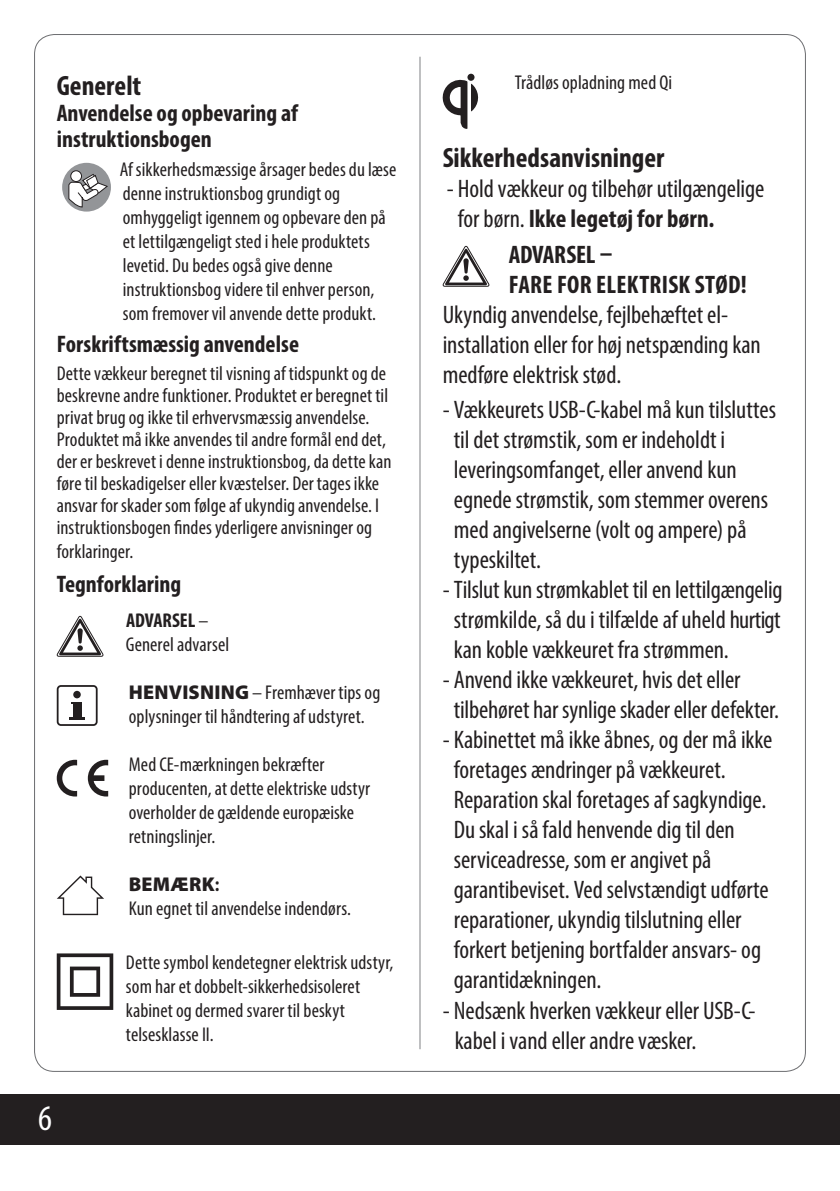
<style>
.page{position:relative;width:840px;height:1191px;background:#fff}
.page>*{position:absolute;margin:0;border:0;box-sizing:border-box;transform-origin:0 0}
.t1{font:condensed 36px "Myriad Pro";color:#fff}
.t2{font:700 condensed 28px "Myriad Pro";color:#231f20}
.t3{font:condensed 25.4px/30px "Myriad Pro";letter-spacing:-.005em;color:#231f20}
.t4{font:700 condensed 25.4px/30px "Myriad Pro";letter-spacing:.01em;color:#231f20}
.t5{font:700 condensed 24px/26px "Myriad Pro";color:#231f20}
.t6{font:condensed 20px/24px "Myriad Pro";letter-spacing:.005em;color:#231f20}
.s1{font-weight:700}
.s2{font-weight:900;font-stretch:normal}
</style>
<div class="page">
<div style="left:62px;top:163px;width:49px;height:49px;background:#939598;border-radius:50%"></div>
<svg style="left:71px;top:171px;width:10px;height:10px"></svg>
<div style="left:70px;top:170px;width:12px;height:12px;border:1px solid #231f20;border-radius:50%"></div>
<svg style="left:68px;top:174px;width:40px;height:33px"></svg>
<svg style="left:57px;top:615px;width:47px;height:42px"></svg>
<div style="left:57px;top:685px;width:41px;height:41px;border:2px solid #231f20;border-radius:3px"></div>
<div style="left:73px;top:691px;width:8px;height:7px;background:#231f20;border-radius:50%"></div>
<div style="left:73px;top:702px;width:8px;height:15px;background:#231f20"></div>
<hr style="left:69px;top:716px;width:16px;height:3px;background:#231f20">
<svg style="left:57px;top:759px;width:20px;height:37px"></svg>
<svg style="left:88px;top:759px;width:20px;height:37px"></svg>
<svg style="left:57px;top:875px;width:47px;height:40px"></svg>
<svg style="left:57px;top:953px;width:56px;height:57px"></svg>
<svg style="left:442px;top:79px;width:36px;height:50px"></svg>
<div style="left:467px;top:74px;width:7px;height:7px;background:#231f20;border-radius:50%"></div>
<svg style="left:442px;top:245px;width:48px;height:42px"></svg>
<hr style="left:419px;top:57px;width:1px;height:992px;background:#808285">
<div style="left:0;top:1094px;width:839px;height:50px;background:#231f20"></div>
<h2 class="t2" style="left:57px;top:68px;width:86px">Generelt</h2>
<p class="t5" style="left:57px;top:99px;width:242px">Anvendelse og opbevaring af instruktionsbogen</p>
<p class="t6" style="left:120px;top:158px;width:278px">Af sikkerhedsmæssige årsager bedes du læse denne instruktionsbog grundigt og omhyggeligt igennem og opbevare den på et lettilgængeligt sted i hele produktets levetid. Du bedes også give denne instruktionsbog videre til enhver person, som fremover vil anvende dette produkt.</p>
<p class="t5" style="left:57px;top:331px;width:244px">Forskriftsmæssig anvendelse</p>
<p class="t6" style="left:57px;top:362px;width:336px;line-height:22px">Dette vækkeur beregnet til visning af tidspunkt og de beskrevne andre funktioner. Produktet er beregnet til privat brug og ikke til erhvervsmæssig anvendelse.<br>Produktet må ikke anvendes til andre formål end det, der er beskrevet i denne instruktionsbog, da dette kan føre til beskadigelser eller kvæstelser. Der tages ikke ansvar for skader som følge af ukyndig anvendelse. I instruktionsbogen findes yderligere anvisninger og</p>
<p class="t6" style="left:57px;top:539px;width:78px">forklaringer.</p>
<p class="t5" style="left:57px;top:570px;width:126px">Tegnforklaring</p>
<p class="t6" style="left:126px;top:608px;width:105px"><span class="s1">ADVARSEL</span> –<br>Generel advarsel</p>
<p class="t6" style="left:129px;top:680px;width:253px"><span class="s2">HENVISNING</span> – Fremhæver tips og oplysninger til håndtering af udstyret.</p>
<p class="t6" style="left:129px;top:752px;width:243px">Med CE-mærkningen bekræfter producenten, at dette elektriske udstyr overholder de gældende europæiske retningslinjer.</p>
<p class="t6" style="left:129px;top:872px;width:224px"><span class="s2">BEMÆRK</span><span class="s1">:<br></span>Kun egnet til anvendelse indendørs.</p>
<p class="t6" style="left:126px;top:950px;width:269px">Dette symbol kendetegner elektrisk udstyr, som har et dobbelt-sikkerhedsisoleret kabinet og dermed svarer til beskyt telsesklasse II.</p>
<h1 class="t1" style="left:38px;top:1095px;width:15px">6</h1>
<p class="t6" style="left:514px;top:70px;width:159px">Trådløs opladning med Qi</p>
<h2 class="t2" style="left:442px;top:140px;width:223px">Sikkerhedsanvisninger</h2>
<p class="t3" style="left:457px;top:173px;width:308px;text-indent:-11px">- Hold vækkeur og tilbehør utilgængelige for børn. <span class="s1">Ikke legetøj for børn.</span></p>
<p class="t4" style="left:508px;top:239px;width:239px">ADVARSEL –<br>FARE FOR ELEKTRISK STØD!</p>
<p class="t3" style="left:442px;top:299px;width:319px">Ukyndig anvendelse, fejlbehæftet el&shy;installation eller for høj netspænding kan medføre elektrisk stød.</p>
<p class="t3" style="left:453px;top:394px;width:323px;text-indent:-11px">- Vækkeurets USB-C-kabel må kun tilsluttes til det strømstik, som er indeholdt i leveringsomfanget, eller anvend kun egnede strømstik, som stemmer overens med angivelserne (volt og ampere) på typeskiltet.</p>
<p class="t3" style="left:453px;top:574px;width:330px;text-align:justify;text-indent:-11px">- Tilslut kun strømkablet til en lettilgængelig strømkilde, så du i tilfælde af uheld hurtigt kan koble vækkeuret fra strømmen.</p>
<p class="t3" style="left:453px;top:664px;width:327px;text-indent:-11px">- Anvend ikke vækkeuret, hvis det eller tilbehøret har synlige skader eller defekter.</p>
<p class="t3" style="left:453px;top:724px;width:320px;text-indent:-11px">- Kabinettet må ikke åbnes, og der må ikke foretages ændringer på vækkeuret.<br>Reparation skal foretages af sagkyndige.<br>Du skal i så fald henvende dig til den serviceadresse, som er angivet på garantibeviset. Ved selvstændigt udførte reparationer, ukyndig tilslutning eller forkert betjening bortfalder ansvars- og garantidækningen.</p>
<p class="t3" style="left:454px;top:994px;width:302px;text-indent:-12px">- Nedsænk hverken vækkeur eller USB-C&shy;kabel i vand eller andre væsker.</p>
</div>
